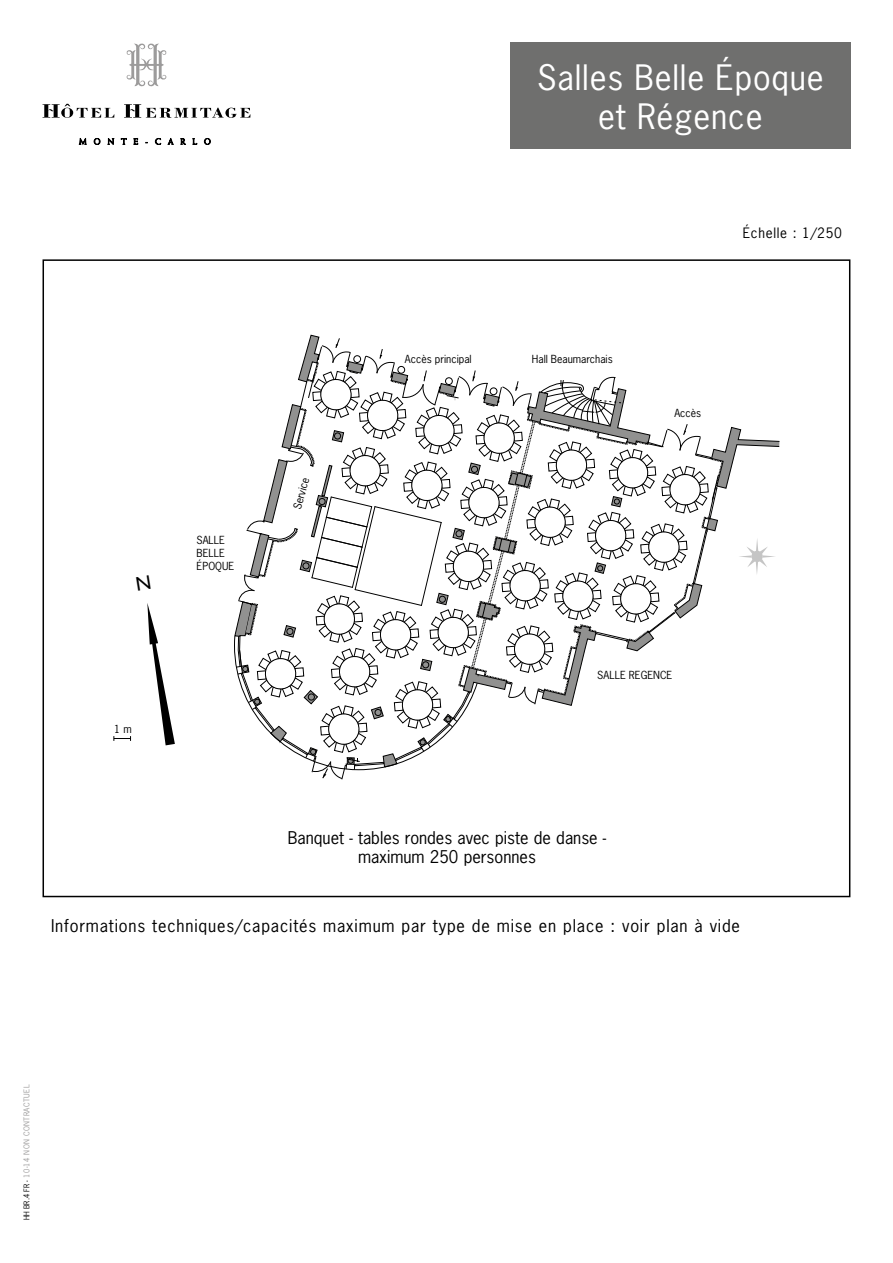
<style>
.page{position:relative;width:893px;height:1263px;background:#fff}
.page>*{position:absolute;margin:0;border:0;box-sizing:border-box;transform-origin:0 0}
.t1{font:33px/39.6px "News Gothic";letter-spacing:.025em;color:#fff;text-align:center}
.t2{font:16.5px "News Gothic";letter-spacing:.05em;color:#000}
.t3{font:16.5px/19.5px "News Gothic";color:#000;text-align:center}
.t4{font:13.5px "News Gothic";letter-spacing:.05em;color:#000}
.t5{font:10.5px/12.6px "News Gothic";color:#000}
.t6{font:7.5px "News Gothic";letter-spacing:.05em;color:#9c9b9b}
.s1{color:#000}
</style>
<div class="page">
<svg style="left:114px;top:736px;width:17px;height:5px"></svg>
<svg style="left:147px;top:603px;width:28px;height:142px"></svg>
<svg style="left:234px;top:335px;width:545px;height:444px"></svg>
<svg style="left:43px;top:104px;width:71px;height:14px"></svg>
<svg style="left:124px;top:104px;width:126px;height:14px"></svg>
<svg style="left:79px;top:138px;width:8px;height:7px"></svg>
<svg style="left:94px;top:138px;width:6px;height:7px"></svg>
<svg style="left:108px;top:138px;width:6px;height:7px"></svg>
<svg style="left:121px;top:138px;width:6px;height:7px"></svg>
<svg style="left:134px;top:138px;width:4px;height:7px"></svg>
<svg style="left:155px;top:138px;width:6px;height:7px"></svg>
<svg style="left:168px;top:138px;width:6px;height:7px"></svg>
<svg style="left:181px;top:138px;width:5px;height:7px"></svg>
<svg style="left:193px;top:138px;width:4px;height:7px"></svg>
<svg style="left:204px;top:138px;width:7px;height:7px"></svg>
<svg style="left:126px;top:43px;width:41px;height:44px"></svg>
<div style="left:510px;top:43px;width:340px;height:106px;background:#6f6f6e"></div>
<h1 class="t1" style="left:537px;top:56px;width:288px">Salles Belle Époque et Régence</h1>
<p class="t5" style="left:114px;top:722px;width:19px">1 m</p>
<p class="t5" style="left:197px;top:534px;width:39px">SALLE<br>BELLE<br>ÉPOQUE</p>
<p class="t5" style="left:291px;top:508px;width:34px;rotate:-75deg">Service</p>
<p class="t5" style="left:405px;top:352px;width:68px">Accès principal</p>
<p class="t5" style="left:532px;top:352px;width:82px">Hall Beaumarchais</p>
<p class="t4" style="left:743px;top:224px;width:101px">Échelle : 1/250</p>
<p class="t5" style="left:674px;top:407px;width:28px">Accès</p>
<p class="t5" style="left:597px;top:669px;width:77px">SALLE REGENCE</p>
<p class="t3" style="left:288px;top:827px;width:320px">Banquet - tables rondes avec piste de danse - maximum 250 personnes</p>
<p class="t2" style="left:51px;top:915px;width:690px">Informations techniques/capacités maximum par type de mise en place : voir plan à vide</p>
<p class="t6" style="left:22px;top:1220px;width:137px;rotate:-90deg"><span class="s1">HH BR.4 FR -</span> 10-14 NON CONTRACTUEL</p>
</div>
